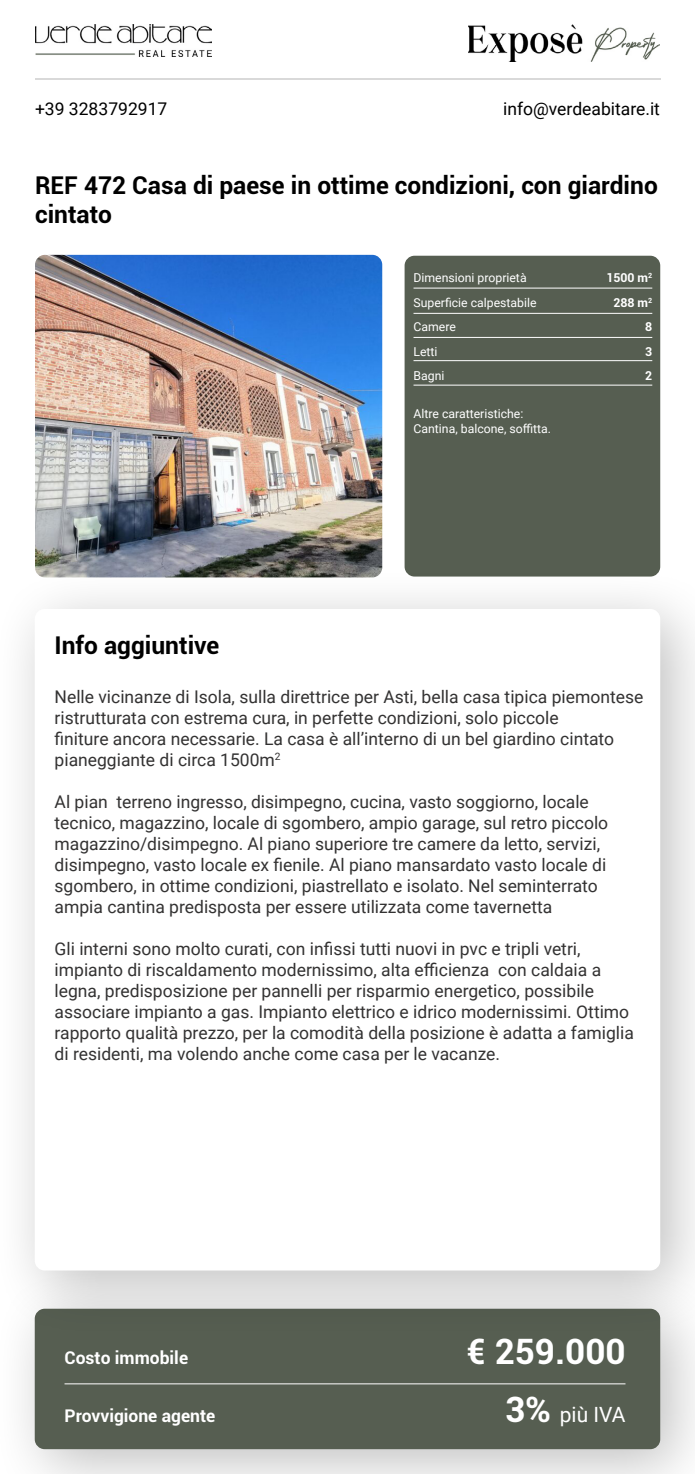
<style>
.page{position:relative;width:695px;height:1474px;background:#fff}
.page>*{position:absolute;margin:0;border:0;box-sizing:border-box;transform-origin:0 0}
.t1{font:700 35px "Roboto";color:#fff}
.t2{font:700 24.5px/29.4px "Roboto";color:#000}
.t3{font:21px "Roboto";color:#fff}
.t4{font:17.5px/21px "Roboto";color:#333232}
.t5{font:17.5px "Roboto";color:#000}
.t6{font:700 17.5px "Roboto";color:#fff}
.t7{font:12.25px/14.7px "Roboto";color:#fff}
.t8{font:700 12.25px "Roboto";color:#fff}
.s1{font-weight:700;font-size:35px}
</style>
<div class="page">
<img style="left:35px;top:25px;width:176px;height:31px">
<img style="left:469px;top:25px;width:190px;height:36px">
<img style="left:35px;top:255px;width:347px;height:310px">
<div style="left:404px;top:256px;width:256px;height:320px;background:#565e51;border-radius:10px"></div>
<div style="left:0;top:1265px;width:694px;height:208px;background:#000;opacity:.25"></div>
<div style="left:35px;top:1308px;width:625px;height:141px;background:#565e51;border-radius:10px"></div>
<div style="left:0;top:565px;width:694px;height:773px;background:#000;opacity:.25"></div>
<div style="left:35px;top:609px;width:625px;height:661px;background:#fff;border-radius:10px"></div>
<hr style="left:413px;top:288px;width:239px;height:1px;background:#fff">
<hr style="left:413px;top:313px;width:239px;height:1px;background:#fff">
<hr style="left:413px;top:337px;width:239px;height:1px;background:#fff">
<hr style="left:413px;top:360px;width:239px;height:1px;background:#fff">
<hr style="left:64px;top:1383px;width:561px;height:1px;background:#fff">
<hr style="left:413px;top:385px;width:239px;height:1px;background:#fff">
<p class="t5" style="left:35px;top:96px;width:134px">+39 3283792917</p>
<p class="t5" style="left:503px;top:96px;width:158px">info@verdeabitare.it</p>
<h2 class="t2" style="left:35px;top:169px;width:624px">REF 472 Casa di paese in ottime condizioni, con giardino cintato</h2>
<h2 class="t2" style="left:55px;top:629px;width:166px">Info aggiuntive</h2>
<p class="t7" style="left:413px;top:270px;width:115px">Dimensioni proprietà</p>
<p class="t8" style="left:606px;top:269px;width:47px">1500 m<sup>2</sup></p>
<p class="t7" style="left:413px;top:294px;width:124px">Superficie calpestabile</p>
<p class="t8" style="left:613px;top:294px;width:40px">288 m<sup>2</sup></p>
<p class="t7" style="left:413px;top:319px;width:44px">Camere</p>
<p class="t8" style="left:645px;top:318px;width:9px">8</p>
<p class="t7" style="left:413px;top:343px;width:26px">Letti</p>
<p class="t8" style="left:645px;top:343px;width:9px">3</p>
<p class="t7" style="left:413px;top:368px;width:32px">Bagni</p>
<p class="t8" style="left:645px;top:367px;width:9px">2</p>
<p class="t7" style="left:413px;top:406px;width:139px">Altre caratteristiche:<br>Cantina, balcone, soffitta.</p>
<p class="t4" style="left:55px;top:685px;width:590px">Nelle vicinanze di Isola, sulla direttrice per Asti, bella casa tipica piemontese ristrutturata con estrema cura, in perfette condizioni, solo piccole<br>finiture ancora necessarie. La casa è all’interno di un bel giardino cintato pianeggiante di circa 1500m<sup>2</sup></p>
<p class="t4" style="left:55px;top:790px;width:555px">Al pian terreno ingresso, disimpegno, cucina, vasto soggiorno, locale tecnico, magazzino, locale di sgombero, ampio garage, sul retro piccolo magazzino/disimpegno. Al piano superiore tre camere da letto, servizi, disimpegno, vasto locale ex fienile. Al piano mansardato vasto locale di sgombero, in ottime condizioni, piastrellato e isolato. Nel seminterrato ampia cantina predisposta per essere utilizzata come tavernetta</p>
<p class="t4" style="left:55px;top:937px;width:580px">Gli interni sono molto curati, con infissi tutti nuovi in pvc e tripli vetri, impianto di riscaldamento modernissimo, alta efficienza con caldaia a legna, predisposizione per pannelli per risparmio energetico, possibile associare impianto a gas. Impianto elettrico e idrico modernissimi. Ottimo rapporto qualità prezzo, per la comodità della posizione è adatta a famiglia di residenti, ma volendo anche come casa per le vacanze.</p>
<p class="t6" style="left:64px;top:1345px;width:125px">Costo immobile</p>
<h1 class="t1" style="left:467px;top:1327px;width:160px">€ 259.000</h1>
<p class="t6" style="left:64px;top:1402px;width:152px">Provvigione agente</p>
<p class="t3" style="left:505px;top:1399px;width:122px"><span class="s1">3%</span> più IVA</p>
</div>
